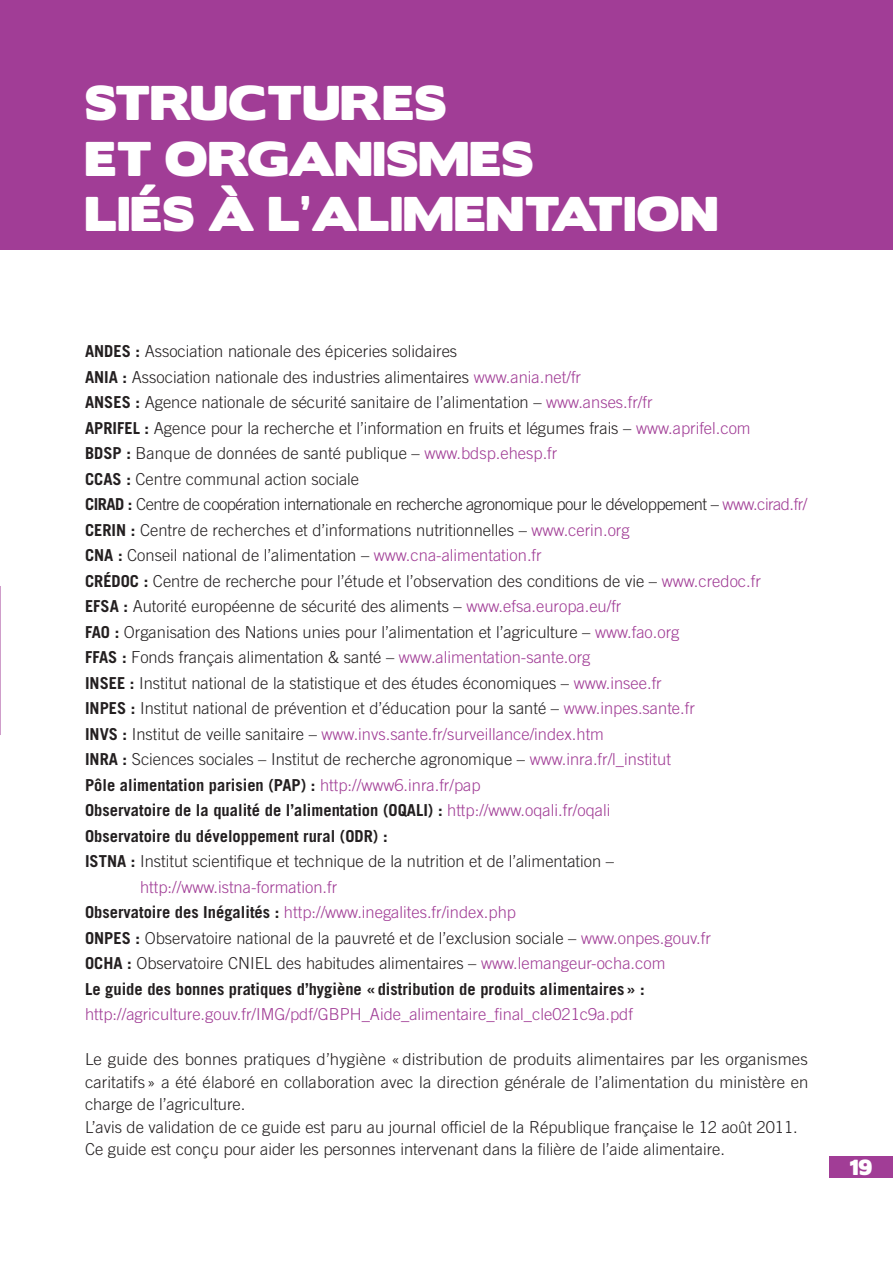
<style>
.page{position:relative;width:893px;height:1263px;background:#fff}
.page>*{position:absolute;margin:0;border:0;box-sizing:border-box;transform-origin:0 0}
.t1{font:43.5px/55.5px "Boris Black Bloxx";letter-spacing:.02em;color:#fff}
.t2{font:19.5px "Boris Black Bloxx";color:#fff}
.t3{font:300 16.5px/22.5px "Trade Gothic";color:#231f20}
.t4{font:300 16.5px "Trade Gothic";color:#a13d96}
.t5{font:700 16.5px "Trade Gothic";color:#231f20}
.t6{font:300 16.5px "Trade Gothic";letter-spacing:-.03em;color:#231f20}
.s1{font-weight:700}
.s2{color:#a13d96}
.s3{font-weight:700;color:#231f20}
.s4{color:#231f20}
.s5{font-weight:300;color:#a13d96}
</style>
<div class="page">
<div style="left:829px;top:1157px;width:64px;height:21px;background:#a13d96"></div>
<div style="left:0;top:0;width:893px;height:249px;background:#a13d96"></div>
<h1 class="t1" style="left:85px;top:77px;width:635px">STRUCTURES<br>ET ORGANISMES<br>LIÉS À L’ALIMENTATION</h1>
<p class="t3" style="left:85px;top:342px;width:374px"><span class="s1">ANDES :</span> Association nationale des épiceries solidaires</p>
<p class="t3" style="left:85px;top:367px;width:497px"><span class="s1">ANIA :</span> Association nationale des industries alimentaires <span class="s2">www.ania.net/fr</span></p>
<p class="t3" style="left:85px;top:393px;width:569px"><span class="s1">ANSES :</span> Agence nationale de sécurité sanitaire de l’alimentation – <span class="s2">www.anses.fr/fr</span></p>
<p class="t3" style="left:85px;top:418px;width:667px"><span class="s1">APRIFEL :</span> Agence pour la recherche et l’information en fruits et légumes frais – <span class="s2">www.aprifel.com</span></p>
<p class="t3" style="left:85px;top:444px;width:474px"><span class="s1">BDSP :</span> Banque de données de santé publique – <span class="s2">www.bdsp.ehesp.fr</span></p>
<p class="t3" style="left:85px;top:469px;width:276px"><span class="s1">CCAS :</span> Centre communal action sociale</p>
<p class="t6" style="left:85px;top:498px;width:724px"><span class="s1">CIRAD :</span> Centre de coopération internationale en recherche agronomique pour le développement – <span class="s2">www.cirad.fr/</span></p>
<p class="t3" style="left:85px;top:520px;width:546px"><span class="s1">CERIN :</span> Centre de recherches et d’informations nutritionnelles – <span class="s2">www.cerin.org</span></p>
<p class="t3" style="left:85px;top:546px;width:458px"><span class="s1">CNA :</span> Conseil national de l’alimentation – <span class="s2">www.cna-alimentation.fr</span></p>
<p class="t3" style="left:85px;top:571px;width:677px"><span class="s1">CRÉDOC :</span> Centre de recherche pour l’étude et l’observation des conditions de vie – <span class="s2">www.credoc.fr</span></p>
<p class="t3" style="left:85px;top:597px;width:538px"><span class="s1">EFSA :</span> Autorité européenne de sécurité des aliments – <span class="s2">www.efsa.europa.eu/fr</span></p>
<p class="t3" style="left:85px;top:622px;width:596px"><span class="s1">FAO :</span> Organisation des Nations unies pour l’alimentation et l’agriculture – <span class="s2">www.fao.org</span></p>
<p class="t3" style="left:85px;top:648px;width:507px"><span class="s1">FFAS :</span> Fonds français alimentation &amp; santé – <span class="s2">www.alimentation-sante.org</span></p>
<p class="t3" style="left:85px;top:673px;width:578px"><span class="s1">INSEE :</span> Institut national de la statistique et des études économiques – <span class="s2">www.insee.fr</span></p>
<p class="t3" style="left:85px;top:699px;width:611px"><span class="s1">INPES :</span> Institut national de prévention et d’éducation pour la santé – <span class="s2">www.inpes.sante.fr</span></p>
<p class="t4" style="left:85px;top:728px;width:520px"><span class="s3">INVS :</span> <span class="s4">Institut de veille sanitaire –</span> www.invs.sante.fr/surveillance/index.htm</p>
<p class="t3" style="left:85px;top:750px;width:587px"><span class="s1">INRA :</span> Sciences sociales – Institut de recherche agronomique – <span class="s2">www.inra.fr/l_institut</span></p>
<p class="t5" style="left:85px;top:778px;width:397px">Pôle alimentation parisien (PAP) : <span class="s5">http://www6.inra.fr/pap</span></p>
<p class="t5" style="left:85px;top:804px;width:527px">Observatoire de la qualité de l’alimentation (OQALI) : <span class="s5">http://www.oqali.fr/oqali</span></p>
<p class="t5" style="left:85px;top:829px;width:304px">Observatoire du développement rural (ODR) :</p>
<p class="t3" style="left:85px;top:852px;width:531px"><span class="s1">ISTNA :</span> Institut scientifique et technique de la nutrition et de l’alimentation –</p>
<p class="t4" style="left:140px;top:881px;width:199px">http://www.istna-formation.fr</p>
<p class="t4" style="left:85px;top:906px;width:432px"><span class="s3">Observatoire des Inégalités :</span> http://www.inegalites.fr/index.php</p>
<p class="t3" style="left:85px;top:928px;width:627px"><span class="s1">ONPES :</span> Observatoire national de la pauvreté et de l’exclusion sociale – <span class="s2">www.onpes.gouv.fr</span></p>
<p class="t3" style="left:85px;top:954px;width:582px"><span class="s1">OCHA :</span> Observatoire CNIEL des habitudes alimentaires – <span class="s2">www.lemangeur-ocha.com</span></p>
<p class="t5" style="left:85px;top:982px;width:561px">Le guide des bonnes pratiques d’hygiène « distribution de produits alimentaires » :</p>
<p class="t4" style="left:85px;top:1008px;width:549px">http://agriculture.gouv.fr/IMG/pdf/GBPH_Aide_alimentaire_final_cle021c9a.pdf</p>
<p class="t3" style="left:85px;top:1050px;width:725px">Le guide des bonnes pratiques d’hygiène « distribution de produits alimentaires par les organismes caritatifs » a été élaboré en collaboration avec la direction générale de l’alimentation du ministère en charge de l’agriculture.<br>L’avis de validation de ce guide est paru au journal officiel de la République française le 12 août 2011.<br>Ce guide est conçu pour aider les personnes intervenant dans la filière de l’aide alimentaire.</p>
<p class="t2" style="left:850px;top:1154px;width:24px">19</p>
</div>
